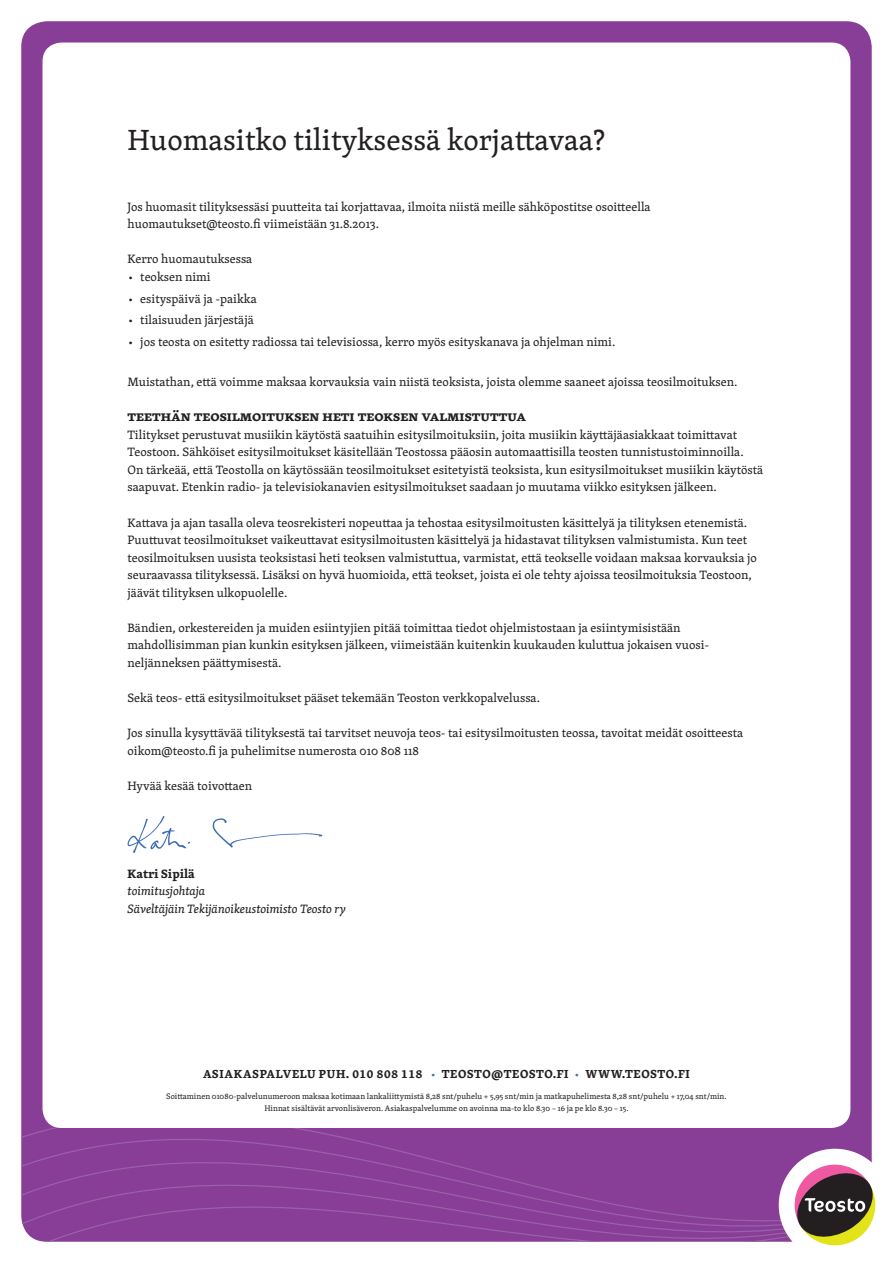
<style>
.page{position:relative;width:893px;height:1263px;background:#fff}
.page>*{position:absolute;margin:0;border:0;box-sizing:border-box;transform-origin:0 0}
.paaotsikko_34___36{font:30px "Skolar";color:#231f20}
.valis{font:700 15px "Skolar";color:#231f20}
.Leipis_ei_sis{font:12.45px/17.5px "Skolar";color:#231f20}
.Leipis_bulletit{font:12.45px "Skolar";color:#231f20}
.Leipis_ei_sis-2{font:italic 12.45px "Skolar";color:#231f20}
.Leipis_ei_sis-3{font:700 12.45px "Skolar";color:#231f20}
.valis-2{font:700 12px "Skolar";letter-spacing:.06em;color:#231f20}
.Leipis_ei_sis-4{font:8.25px "Skolar";color:#231f20}
.s1{font-stretch:expanded;color:#3f6cb5}
</style>
<div class="page">
<div style="left:21px;top:21px;width:851px;height:1221px;background:#883e97;border-radius:26px"></div>
<svg style="left:21px;top:1039px;width:851px;height:203px"></svg>
<div style="left:43px;top:43px;width:807px;height:1085px;background:#fff;border-radius:19px"></div>
<div style="left:779px;top:1149px;width:112px;height:112px;background:#fff;border-radius:50%"></div>
<svg style="left:791px;top:1160px;width:85px;height:86px"></svg>
<img style="left:127px;top:816px;width:196px;height:37px">
<p class="paaotsikko_34___36" style="left:128px;top:118px;width:479px">Huomasitko tilityksessä korjattavaa?</p>
<p class="Leipis_ei_sis" style="left:128px;top:197px;width:525px">Jos huomasit tilityksessäsi puutteita tai korjattavaa, ilmoita niistä meille sähköpostitse osoitteella</p>
<p class="Leipis_ei_sis" style="left:128px;top:215px;width:253px">huomautukset@teosto.fi viimeistään 31.8.2013.</p>
<p class="Leipis_ei_sis" style="left:128px;top:250px;width:126px">Kerro huomautuksessa</p>
<p class="Leipis_bulletit" style="left:128px;top:267px;width:85px">• teoksen nimi</p>
<p class="Leipis_bulletit" style="left:128px;top:289px;width:131px">• esityspäivä ja -paikka</p>
<p class="Leipis_bulletit" style="left:128px;top:311px;width:128px">• tilaisuuden järjestäjä</p>
<p class="Leipis_bulletit" style="left:128px;top:333px;width:489px">• jos teosta on esitetty radiossa tai televisiossa, kerro myös esityskanava ja ohjelman nimi.</p>
<p class="Leipis_ei_sis" style="left:128px;top:373px;width:611px">Muistathan, että voimme maksaa korvauksia vain niistä teoksista, joista olemme saaneet ajoissa teosilmoituksen.</p>
<p class="valis" style="left:128px;top:404px;width:400px">Teethän teosilmoituksen heti teoksen valmistuttua</p>
<p class="Leipis_ei_sis" style="left:128px;top:425px;width:618px">Tilitykset perustuvat musiikin käytöstä saatuihin esitysilmoituksiin, joita musiikin käyttäjäasiakkaat toimittavat<br>Teostoon. Sähköiset esitysilmoitukset käsitellään Teostossa pääosin automaattisilla teosten tunnistustoiminnoilla.</p>
<p class="Leipis_ei_sis" style="left:128px;top:461px;width:637px">On tärkeää, että Teostolla on käytössään teosilmoitukset esitetyistä teoksista, kun esitysilmoitukset musiikin käytöstä saapuvat. Etenkin radio- ja televisiokanavien esitysilmoitukset saadaan jo muutama viikko esityksen jälkeen.</p>
<p class="Leipis_ei_sis" style="left:128px;top:513px;width:631px">Kattava ja ajan tasalla oleva teosrekisteri nopeuttaa ja tehostaa esitysilmoitusten käsittelyä ja tilityksen etenemistä.<br>Puuttuvat teosilmoitukset vaikeuttavat esitysilmoitusten käsittelyä ja hidastavat tilityksen valmistumista. Kun teet teosilmoituksen uusista teoksistasi heti teoksen valmistuttua, varmistat, että teokselle voidaan maksaa korvauksia jo seuraavassa tilityksessä. Lisäksi on hyvä huomioida, että teokset, joista ei ole tehty ajoissa teosilmoituksia Teostoon, jäävät tilityksen ulkopuolelle.</p>
<p class="Leipis_ei_sis" style="left:128px;top:618px;width:582px">Bändien, orkestereiden ja muiden esiintyjien pitää toimittaa tiedot ohjelmistostaan ja esiintymisistään mahdollisimman pian kunkin esityksen jälkeen, viimeistään kuitenkin kuukauden kuluttua jokaisen vuosi&shy;neljänneksen päättymisestä.</p>
<p class="Leipis_ei_sis" style="left:128px;top:689px;width:414px">Sekä teos- että esitysilmoitukset pääset tekemään Teoston verkkopalvelussa.</p>
<p class="Leipis_ei_sis" style="left:128px;top:724px;width:617px">Jos sinulla kysyttävää tilityksestä tai tarvitset neuvoja teos- tai esitysilmoitusten teossa, tavoitat meidät osoitteesta</p>
<p class="Leipis_ei_sis" style="left:128px;top:741px;width:293px">oikom@teosto.fi ja puhelimitse numerosta 010 808 118</p>
<p class="Leipis_ei_sis" style="left:128px;top:776px;width:126px">Hyvää kesää toivottaen</p>
<p class="Leipis_ei_sis-3" style="left:128px;top:863px;width:69px">Katri Sipilä</p>
<p class="Leipis_ei_sis-2" style="left:128px;top:882px;width:79px">toimitusjohtaja</p>
<p class="Leipis_ei_sis-2" style="left:128px;top:899px;width:220px">Säveltäjäin Tekijänoikeustoimisto Teosto ry</p>
<p class="valis-2" style="left:203px;top:1065px;width:488px">ASIAKASPALVELU PUH. 010 808 118 <span class="s1">•</span> TEOSTO@TEOSTO.FI <span class="s1">•</span> WWW.TEOSTO.FI</p>
<p class="Leipis_ei_sis-4" style="left:166px;top:1090px;width:562px">Soittaminen 01080-palvelunumeroon maksaa kotimaan lankaliittymistä 8,28 snt/puhelu + 5,95 snt/min ja matkapuhelimesta 8,28 snt/puhelu + 17,04 snt/min.</p>
<p class="Leipis_ei_sis-4" style="left:264px;top:1102px;width:366px">Hinnat sisältävät arvonlisäveron. Asiakaspalvelumme on avoinna ma-to klo 8.30 – 16 ja pe klo 8.30 – 15.</p>
</div>
